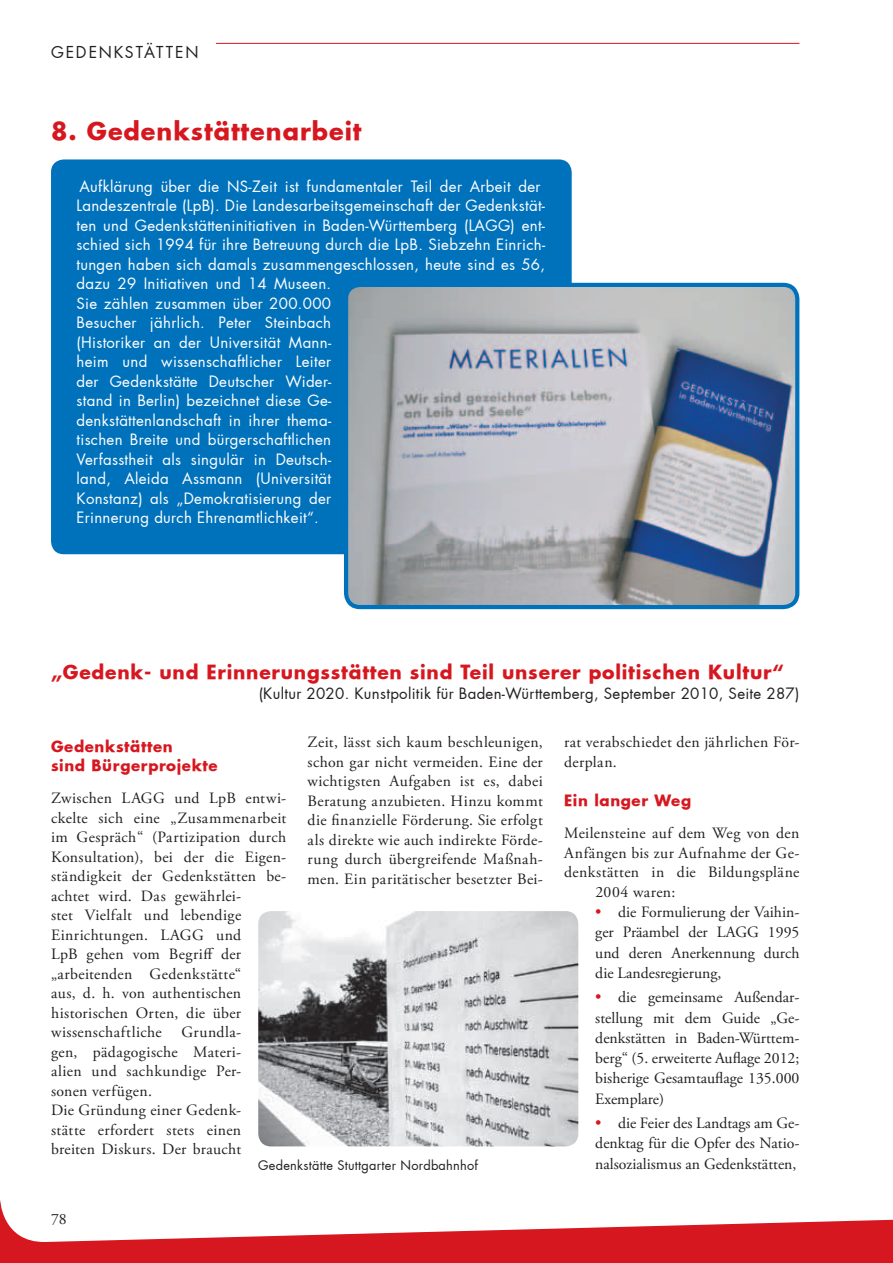
<style>
.page{position:relative;width:893px;height:1263px;background:#fff}
.page>*{position:absolute;margin:0;border:0;box-sizing:border-box;transform-origin:0 0}
.t1{font:700 24px "Futura";letter-spacing:.04em;color:#d7171f}
.t2{font:700 18.75px "Futura";letter-spacing:.04em;color:#d7171f}
.t3{font:15.75px/19.5px "Adobe Garamond Pro";letter-spacing:.02em;color:#231f20}
.t4{font:15.75px/20.2px "Adobe Garamond Pro";color:#231f20}
.t5{font:15.75px "Futura";letter-spacing:.115em;color:#231f20}
.t6{font:15px/19.5px "Futura";letter-spacing:.02em;color:#fff}
.t7{font:15px "Futura";letter-spacing:.02em;color:#231f20}
.t8{font:700 15px/19.5px "Futura";letter-spacing:.04em;color:#d7171f}
.t9{font:12.75px "Futura";letter-spacing:.02em;color:#231f20}
.s1{font-size:16.5px;color:#d7171f}
</style>
<div class="page">
<div style="left:0;top:1243px;width:893px;height:20px;background:#d7171f"></div>
<svg style="left:0;top:923px;width:893px;height:320px"></svg>
<hr style="left:96px;top:43px;width:703px;height:1px;background:#d7171f">
<div style="left:51px;top:43px;width:164px;height:27px;background:#fff"></div>
<div style="left:51px;top:159px;width:521px;height:395px;background:#0072bc;border-radius:13px"></div>
<img style="left:349px;top:285px;width:448px;height:321px">
<div style="left:344px;top:283px;width:455px;height:326px;border:4px solid #0072bc;border-radius:14px"></div>
<img style="left:258px;top:911px;width:320px;height:235px">
<p class="t5" style="left:51px;top:43px;width:149px">GEDEnKStättEn</p>
<h1 class="t1" style="left:51px;top:115px;width:312px">8. Gedenkstättenarbeit</h1>
<p class="t6" style="left:77px;top:176px;width:470px">aufklärung über die nS-Zeit ist fundamentaler teil der arbeit der landeszentrale (lpB). Die landesarbeitsgemeinschaft der Gedenkstät&shy;ten und Gedenkstätteninitiativen in Baden-württemberg (laGG) ent&shy;schied sich 1994 für ihre Betreuung durch die lpB. Siebzehn Einrich&shy;tungen haben sich damals zusammengeschlossen, heute sind es 56, dazu 29 Initiativen und 14 Museen.<br>Sie zählen zusammen über 200.000<br>Besucher jährlich. Peter Steinbach<br>(historiker an der Universität Mann-<br>heim und wissenschaftlicher leiter<br>der Gedenkstätte Deutscher wider-<br>stand in Berlin) bezeichnet diese Ge-<br>denkstättenlandschaft in ihrer thema-<br>tischen Breite und bürgerschaftlichen<br>verfasstheit als singulär in Deutsch-<br>land, aleida assmann (Universität<br>Konstanz) als „Demokratisierung der<br>Erinnerung durch Ehrenamtlichkeit“.</p>
<p class="t2" style="left:51px;top:660px;width:735px">„Gedenk- und Erinnerungsstätten sind Teil unserer politischen Kultur“</p>
<p class="t7" style="left:259px;top:683px;width:542px">(Kultur 2020. Kunstpolitik für Baden-württemberg, September 2010, Seite 287)</p>
<p class="t8" style="left:51px;top:736px;width:168px">Gedenkstätten<br>sind Bürgerprojekte</p>
<p class="t3" style="left:51px;top:789px;width:237px">Zwischen LAGG und LpB entwi&shy;ckelte sich eine „Zusammenarbeit im Gespräch“ (Partizipation durch<br>Konsultation), bei der die Eigen&shy;ständigkeit der Gedenkstätten be&shy;achtet wird. Das gewährlei-<br>stet Vielfalt und lebendige<br>Einrichtungen. LAGG und<br>LpB gehen vom Begriff der „arbeitenden Gedenkstätte“<br>aus, d. h. von authentischen historischen Orten, die über wissenschaftliche</p>
<p class="t3" style="left:308px;top:733px;width:237px;text-align:justify">Zeit, lässt sich kaum beschleunigen, schon gar nicht vermeiden. Eine der wichtigsten Aufgaben ist es, dabei Beratung anzubieten. Hinzu kommt die finanzielle Förderung. Sie erfolgt als direkte wie auch indirekte Förde&shy;rung durch übergreifende Maßnah&shy;men. Ein paritätischer besetzter Bei-</p>
<p class="t3" style="left:564px;top:733px;width:237px">rat verabschiedet den jährlichen För&shy;derplan.</p>
<p class="t8" style="left:564px;top:790px;width:129px">Ein langer Weg</p>
<p class="t3" style="left:564px;top:824px;width:237px">Meilensteine auf dem Weg von den</p>
<p class="t3" style="left:564px;top:843px;width:237px">Anfängen bis zur Aufnahme der Ge-</p>
<p class="t3" style="left:564px;top:863px;width:237px">denkstätten in die Bildungspläne</p>
<p class="t3" style="left:595px;top:882px;width:82px">2004 waren:</p>
<p class="t3" style="left:595px;top:902px;width:206px;line-height:20.2px;text-align:justify"><span class="s1">•</span> die Formulierung der Vaihin&shy;ger Präambel der LAGG 1995 und deren Anerkennung durch die Landesregierung,</p>
<p class="t3" style="left:595px;top:988px;width:206px;line-height:20.2px;text-align:justify"><span class="s1">•</span> die gemeinsame Außendar&shy;stellung mit dem Guide „Ge&shy;denkstätten in Baden-Württem&shy;berg“ (5. erweiterte Auflage 2012; bisherige Gesamtauflage 135.000<br>Exemplare)</p>
<p class="t4" style="left:595px;top:1113px;width:206px"><span class="s1">•</span> die Feier des Landtags am Ge&shy;denktag für die Opfer des Natio-</p>
<p class="t3" style="left:51px;top:1023px;width:192px;text-indent:131px">Grundla&shy;gen, pädagogische Materi&shy;alien und sachkundige Per&shy;sonen verfügen.<br>Die Gründung einer Gedenk&shy;stätte erfordert stets einen breiten Diskurs. Der braucht</p>
<p class="t3" style="left:51px;top:1210px;width:17px">78</p>
<p class="t9" style="left:258px;top:1157px;width:221px">Gedenkstätte Stuttgarter nordbahnhof</p>
<p class="t4" style="left:595px;top:1154px;width:203px">nalsozialismus an Gedenkstätten,</p>
</div>
